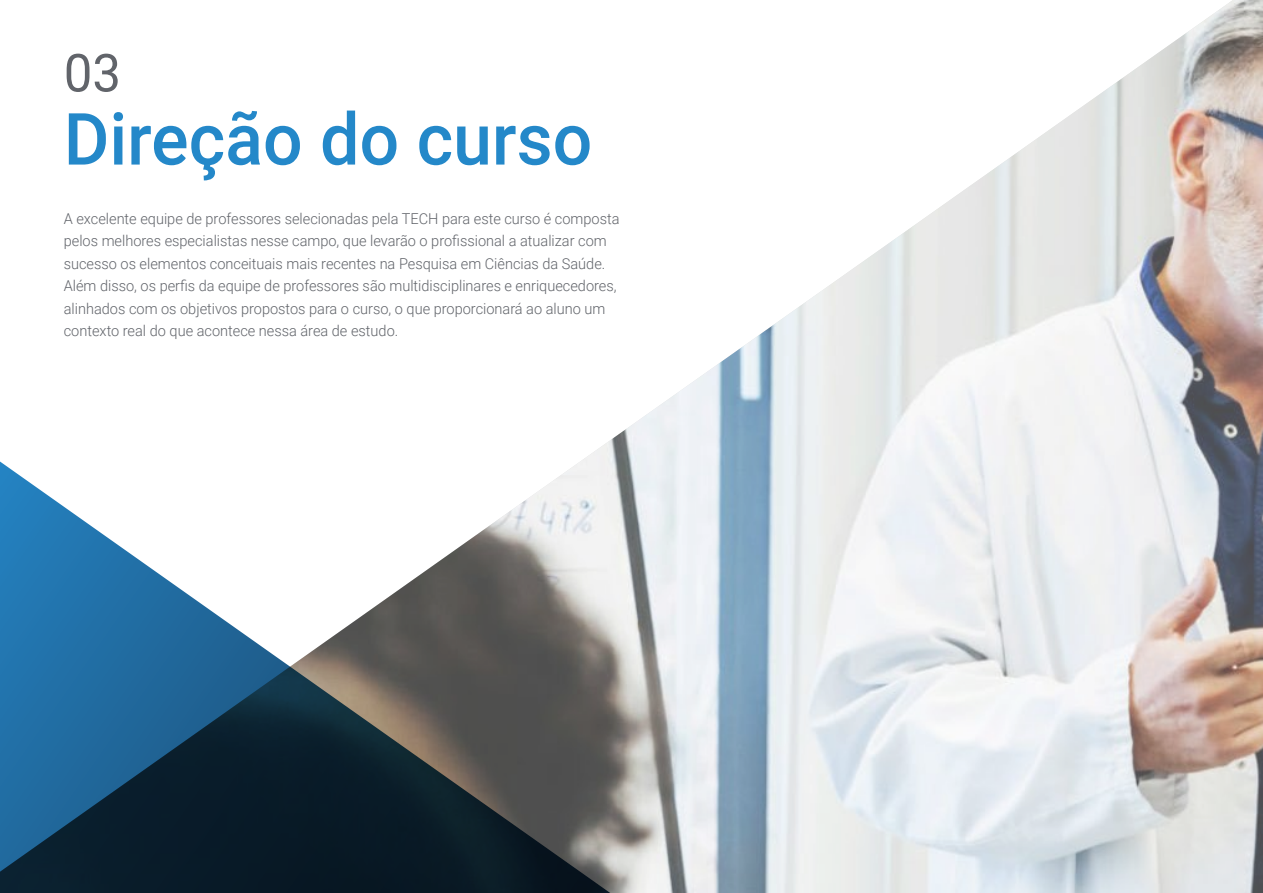
<style>
.page{position:relative;width:1263px;height:893px;background:#fff}
.page>*{position:absolute;margin:0;border:0;box-sizing:border-box;transform-origin:0 0}
.t1{font:500 72px "Roboto";color:#2488c9}
.t2{font:52.5px "Roboto";color:#61646a}
.t3{font:300 15px/22.5px "Roboto";color:#61646a}
</style>
<div class="page">
<img style="left:603px;top:0;width:660px;height:893px">
<svg style="left:0;top:446px;width:640px;height:447px"></svg>
<h2 class="t2" style="left:64px;top:36px;width:59px">03</h2>
<h1 class="t1" style="left:64px;top:89px;width:530px">Direção do curso</h1>
<p class="t3" style="left:64px;top:207px;width:557px">A excelente equipe de professores selecionadas pela TECH para este curso é composta pelos melhores especialistas nesse campo, que levarão o profissional a atualizar com sucesso os elementos conceituais mais recentes na Pesquisa em Ciências da Saúde.<br>Além disso, os perfis da equipe de professores são multidisciplinares e enriquecedores, alinhados com os objetivos propostos para o curso, o que proporcionará ao aluno um contexto real do que acontece nessa área de estudo.</p>
</div>
